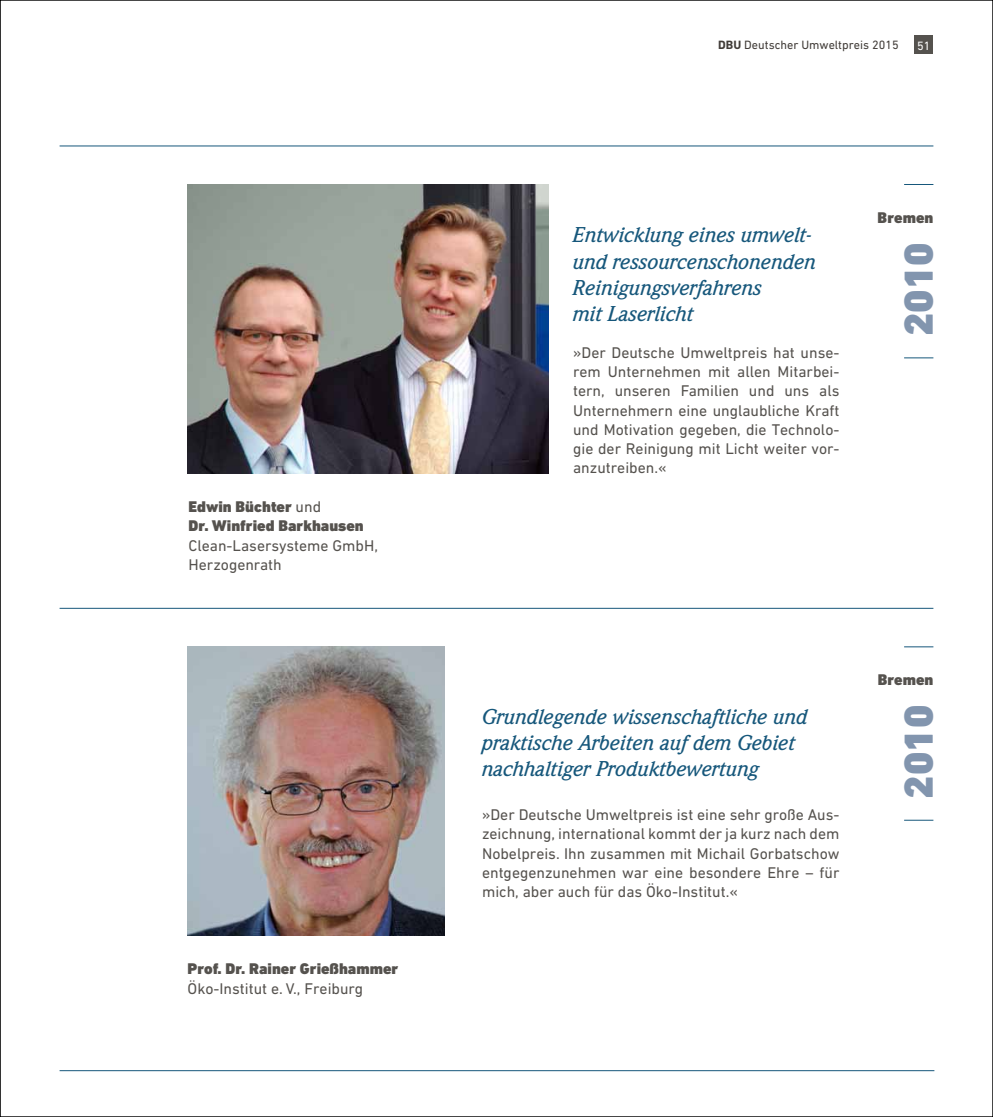
<style>
.page{position:relative;width:993px;height:1117px;background:#fff}
.page>*{position:absolute;margin:0;border:0;box-sizing:border-box;transform-origin:0 0}
.t1{font:900 41.12px "DIN Next W1 G";color:#8295ae}
.t2{font:italic 500 21px/26.2px "Weidemann";color:#16577b}
.t3{font:15.75px/19.2px "DIN Next W1 G";color:#55524e;text-align:justify}
.t4{font:900 15.75px/19.2px "DIN Next W1 G";color:#55524e}
.t5{font:12.25px "DIN Next W1 G";color:#413c38}
.t6{font:12.25px "DIN Next W1 G";color:#fff}
.s1{font-weight:400}
.s2{font-weight:700}
</style>
<div class="page">
<div style="left:914px;top:35px;width:19px;height:19px;background:#55524e"></div>
<hr style="left:60px;top:1069px;width:874px;height:1px;background:#16577b">
<hr style="left:60px;top:145px;width:873px;height:1px;background:#16577b">
<hr style="left:903px;top:357px;width:30px;height:1px;background:#16577b">
<hr style="left:903px;top:184px;width:30px;height:1px;background:#16577b">
<hr style="left:60px;top:607px;width:873px;height:1px;background:#16577b">
<hr style="left:903px;top:819px;width:30px;height:1px;background:#16577b">
<hr style="left:903px;top:646px;width:30px;height:1px;background:#16577b">
<img style="left:188px;top:184px;width:360px;height:289px">
<img style="left:188px;top:646px;width:256px;height:289px">
<p class="t4" style="left:188px;top:497px;width:177px">Edwin Büchter <span class="s1">und<br></span>Dr. Winfried Barkhausen</p>
<p class="t3" style="left:188px;top:535px;width:191px">Clean-Lasersysteme GmbH,<br>Herzogenrath</p>
<p class="t4" style="left:187px;top:959px;width:212px">Prof. Dr. Rainer Grießhammer</p>
<p class="t3" style="left:187px;top:978px;width:177px">Öko-Institut e. V., Freiburg</p>
<p class="t5" style="left:718px;top:38px;width:182px"><span class="s2">DBU</span> Deutscher Umweltpreis 2015</p>
<p class="t6" style="left:916px;top:38px;width:15px">51</p>
<h2 class="t2" style="left:573px;top:222px;width:244px">Entwicklung eines umwelt&shy;und ressourcenschonenden<br>Reinigungsverfahrens<br>mit Laserlicht</h2>
<p class="t3" style="left:573px;top:342px;width:268px">»Der Deutsche Umweltpreis hat unse&shy;rem Unternehmen mit allen Mitarbei&shy;tern, unseren Familien und uns als Unternehmern eine unglaubliche Kraft und Motivation gegeben, die Technolo&shy;gie der Reinigung mit Licht weiter vor&shy;anzutreiben.«</p>
<p class="t4" style="left:877px;top:208px;width:57px">Bremen</p>
<h1 class="t1" style="left:893px;top:336px;width:95px;rotate:-90deg">2010</h1>
<h2 class="t2" style="left:482px;top:703px;width:327px">Grundlegende wissenschaftliche und praktische Arbeiten auf dem Gebiet nachhaltiger Produktbewertung</h2>
<p class="t3" style="left:482px;top:804px;width:359px">»Der Deutsche Umweltpreis ist eine sehr große Aus&shy;zeichnung, international kommt der ja kurz nach dem Nobelpreis. Ihn zusammen mit Michail Gorbatschow entgegenzunehmen war eine besondere Ehre – für mich, aber auch für das Öko-Institut.«</p>
<p class="t4" style="left:877px;top:670px;width:57px">Bremen</p>
<h1 class="t1" style="left:893px;top:798px;width:95px;rotate:-90deg">2010</h1>
</div>
